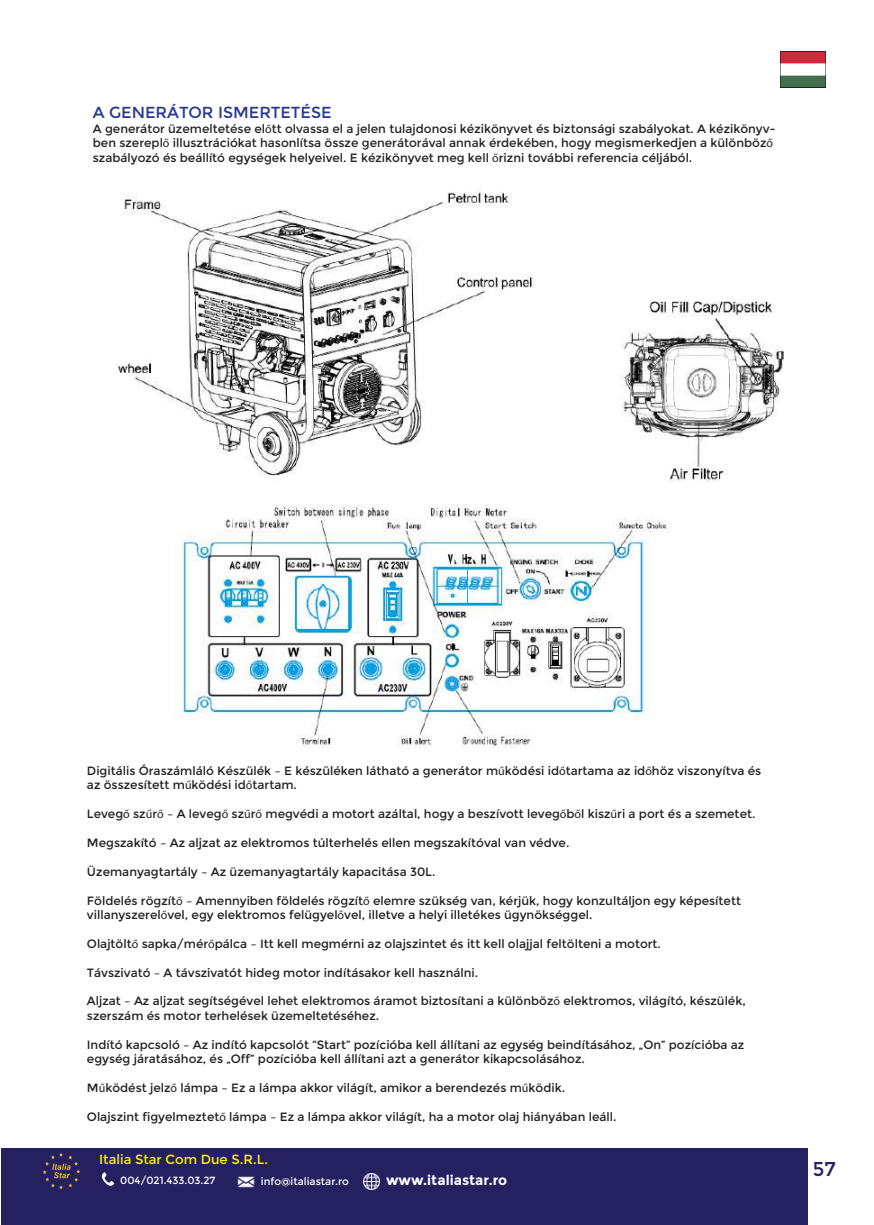
<style>
.page{position:relative;width:874px;height:1225px;background:#fff}
.page>*{position:absolute;margin:0;border:0;box-sizing:border-box;transform-origin:0 0}
.t1{font:20px "Montserrat";color:#252161}
.t2{font:16px "Montserrat";color:#283890}
.t3{font:700 13.8px "Montserrat";color:#fff}
.t4{font:13.2px "Montserrat";color:#fff101}
.t5{font:12px/14.4px "Montserrat";color:#231f20}
.t6{font:10.4px "Montserrat";color:#fff}
.s1{font-family:"Myriad Pro"}
</style>
<div class="page">
<div style="left:1px;top:1149px;width:806px;height:76px;background:#252161"></div>
<img style="left:44px;top:1153px;width:36px;height:35px">
<svg style="left:101px;top:1172px;width:13px;height:13px"></svg>
<img style="left:237px;top:1176px;width:18px;height:12px">
<img style="left:363px;top:1173px;width:16px;height:16px">
<img style="left:780px;top:52px;width:45px;height:36px">
<img style="left:117px;top:192px;width:666px;height:555px">
<h2 class="t2" style="left:93px;top:103px;width:240px">A GENERÁTOR ISMERTETÉSE</h2>
<p class="t5" style="left:93px;top:121px;width:683px">A generátor üzemeltetése el<span class="s1">ő</span>tt olvassa el a jelen tulajdonosi kézikönyvet és biztonsági szabályokat. A kézikönyv&shy;ben szerepl<span class="s1">ő</span> illusztrációkat hasonlítsa össze generátorával annak érdekében, hogy megismerkedjen a különböz<span class="s1">ő </span>szabályozó és beállító egységek helyeivel. E kézikönyvet meg kell <span class="s1">ő</span>rizni további referencia céljából.</p>
<p class="t5" style="left:87px;top:763px;width:675px">Digitális Óraszámláló Készülék – E készüléken látható a generátor m<span class="s1">ű</span>ködési id<span class="s1">ő</span>tartama az id<span class="s1">ő</span>höz viszonyítva és az összesített m<span class="s1">ű</span>ködési id<span class="s1">ő</span>tartam.</p>
<p class="t5" style="left:87px;top:807px;width:669px">Leveg<span class="s1">ő</span> sz<span class="s1">ű</span>r<span class="s1">ő</span> – A leveg<span class="s1">ő</span> sz<span class="s1">ű</span>r<span class="s1">ő</span> megvédi a motort azáltal, hogy a beszívott leveg<span class="s1">ő</span>b<span class="s1">ő</span>l kisz<span class="s1">ű</span>ri a port és a szemetet.</p>
<p class="t5" style="left:87px;top:835px;width:483px">Megszakító – Az aljzat az elektromos túlterhelés ellen megszakítóval van védve.</p>
<p class="t5" style="left:87px;top:864px;width:350px">Üzemanyagtartály – Az üzemanyagtartály kapacitása 30L.</p>
<p class="t5" style="left:87px;top:893px;width:655px">Földelés rögzít<span class="s1">ő</span> – Amennyiben földelés rögzít<span class="s1">ő</span> elemre szükség van, kérjük, hogy konzultáljon egy képesített villanyszerel<span class="s1">ő</span>vel, egy elektromos felügyel<span class="s1">ő</span>vel, illetve a helyi illetékes ügynökséggel.</p>
<p class="t5" style="left:87px;top:936px;width:575px">Olajtölt<span class="s1">ő</span> sapka/mér<span class="s1">ő</span>pálca – Itt kell megmérni az olajszintet és itt kell olajjal feltölteni a motort.</p>
<p class="t5" style="left:87px;top:965px;width:392px">Távszivató – A távszivatót hideg motor indításakor kell használni.</p>
<p class="t5" style="left:87px;top:994px;width:660px">Aljzat – Az aljzat segítségével lehet elektromos áramot biztosítani a különböz<span class="s1">ő</span> elektromos, világító, készülék, szerszám és motor terhelések üzemeltetéséhez.</p>
<p class="t5" style="left:87px;top:1037px;width:658px">Indító kapcsoló – Az indító kapcsolót “Start” pozícióba kell állítani az egység beindításához, „On” pozícióba az egység járatásához, és „Off” pozícióba kell állítani azt a generátor kikapcsolásához.</p>
<p class="t5" style="left:87px;top:1080px;width:479px">M<span class="s1">ű</span>ködést jelz<span class="s1">ő</span> lámpa – Ez a lámpa akkor világít, amikor a berendezés m<span class="s1">ű</span>ködik.</p>
<p class="t5" style="left:87px;top:1109px;width:530px">Olajszint figyelmeztet<span class="s1">ő</span> lámpa – Ez a lámpa akkor világít, ha a motor olaj hiányában leáll.</p>
<p class="t4" style="left:99px;top:1152px;width:170px">Italia Star Com Due S.R.L.</p>
<p class="t6" style="left:120px;top:1174px;width:97px">004/021.433.03.27</p>
<p class="t6" style="left:261px;top:1175px;width:89px">info@italiastar.ro</p>
<p class="t3" style="left:386px;top:1171px;width:123px">www.italiastar.ro</p>
<h1 class="t1" style="left:812px;top:1157px;width:24px">57</h1>
</div>
